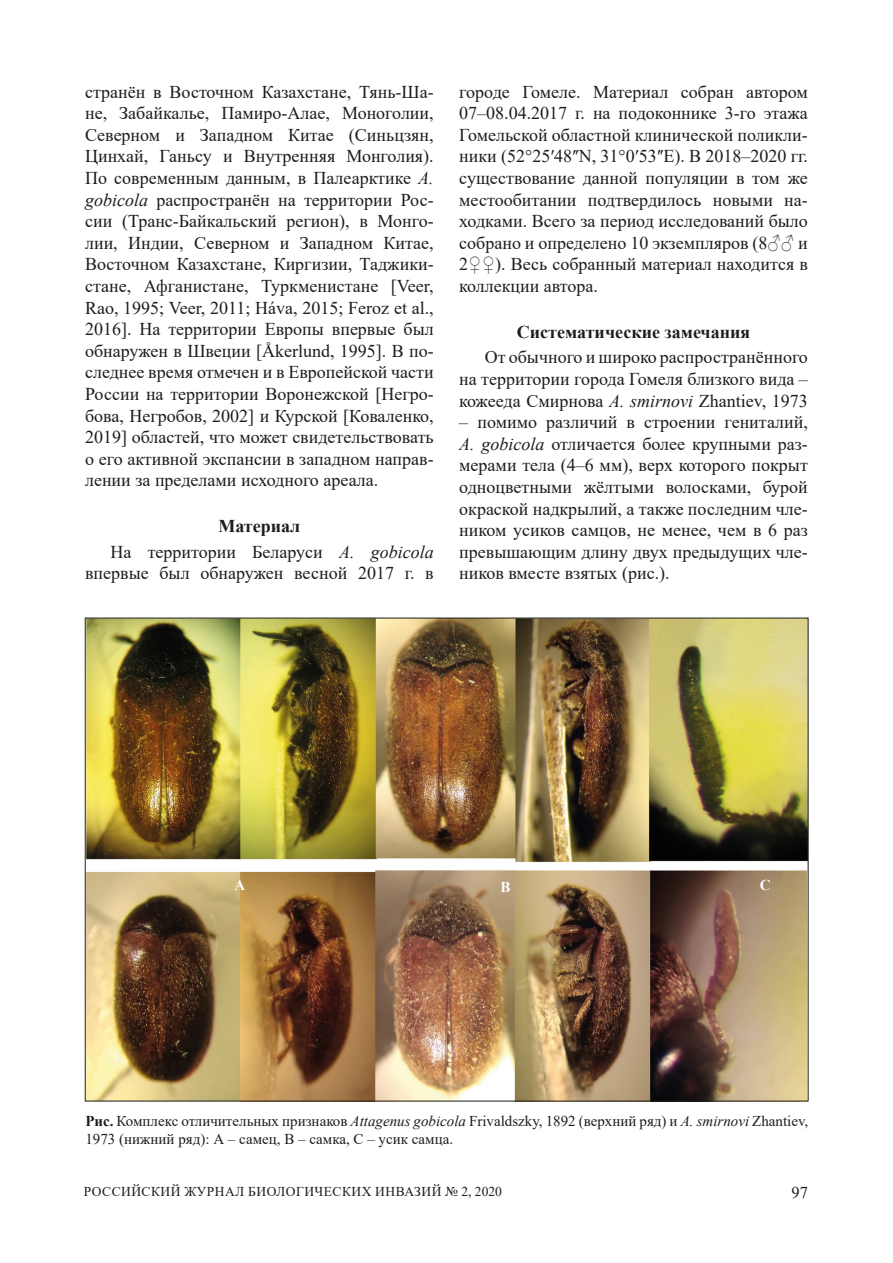
<style>
.page{position:relative;width:893px;height:1263px;background:#fff}
.page>*{position:absolute;margin:0;border:0;box-sizing:border-box;transform-origin:0 0}
.t1{font:18px/21.6px "Times New Roman";color:#1d1d1b;text-align:justify}
.Подзаголовок_2{font:700 18px "Times New Roman";color:#1d1d1b}
.t2{font:16.5px "Times New Roman";color:#1d1d1b}
.Подпись{font:15px/18px "Times New Roman";color:#1d1d1b}
.Подпись-2{font:700 15px "Times New Roman";color:#fff}
.t3{font:13.5px "Times New Roman";letter-spacing:.035em;color:#1d1d1b}
.s1{font-style:italic}
.s2{font-weight:700}
</style>
<div class="page">
<img style="left:87px;top:620px;width:719px;height:479px">
<p class="t1" style="left:85px;top:80px;width:350px">странён в Восточном Казахстане, Тянь-Ша&shy;не, Забайкалье, Памиро-Алае, Моноголии, Северном и Западном Китае (Синьцзян, Цинхай, Ганьсу и Внутренняя Монголия).<br>По современным данным, в Палеарктике <span class="s1">A. gobicola</span> распространён на территории Рос&shy;сии (Транс-Байкальский регион), в Монго&shy;лии, Индии, Северном и Западном Китае, Восточном Казахстане, Киргизии, Таджики&shy;стане, Афганистане, Туркменистане [Veer, Rao, 1995; Veer, 2011; Háva, 2015; Feroz et al., 2016]. На территории Европы впервые был обнаружен в Швеции [Åkerlund, 1995]. В по&shy;следнее время отмечен и в Европейской части России на территории Воронежской [Негро&shy;бова, Негробов, 2002] и Курской [Коваленко, 2019] областей, что может свидетельствовать о его активной экспансии в западном направ&shy;лении за пределами исходного ареала.</p>
<p class="Подзаголовок_2" style="left:218px;top:513px;width:83px">Материал</p>
<p class="t1" style="left:85px;top:540px;width:350px;text-align:right">На территории Беларуси <span class="s1">A. gobicola </span>впервые был обнаружен весной 2017 г. в</p>
<p class="t1" style="left:459px;top:80px;width:350px">городе Гомеле. Материал собран автором 07–08.04.2017 г. на подоконнике 3-го этажа Гомельской областной клинической поликли&shy;ники (52°25ʹ48ʺN, 31°0ʹ53ʺE). В 2018–2020 гг. существование данной популяции в том же местообитании подтвердилось новыми на&shy;ходками. Всего за период исследований было собрано и определено 10 экземпляров (8♂♂ и 2♀♀). Весь собранный материал находится в коллекции автора.</p>
<p class="Подзаголовок_2" style="left:517px;top:319px;width:235px">Систематические замечания</p>
<p class="t1" style="left:459px;top:346px;width:350px;text-indent:26px">От обычного и широко распространённого на территории города Гомеля близкого вида – кожееда Смирнова <span class="s1">A. smirnovi</span> Zhantiev, 1973</p>
<p class="t1" style="left:459px;top:411px;width:350px">– помимо различий в строении гениталий, <span class="s1">A. gobicola</span> отличается более крупными раз&shy;мерами тела (4–6 мм), верх которого покрыт одноцветными жёлтыми волосками, бурой окраской надкрылий, а также последним чле&shy;ником усиков самцов, не менее, чем в 6 раз превышающим длину двух предыдущих чле&shy;ников вместе взятых (рис.).</p>
<p class="Подпись-2" style="left:235px;top:874px;width:12px">A</p>
<p class="Подпись-2" style="left:500px;top:876px;width:12px">В</p>
<p class="Подпись-2" style="left:760px;top:874px;width:12px">С</p>
<p class="Подпись" style="left:85px;top:1111px;width:724px"><span class="s2">Рис.</span> Комплекс отличительных признаков <span class="s1">Attagenus gobicola</span> Frivaldszky, 1892 (верхний ряд) и <span class="s1">A. smirnovi</span> Zhantiev,<br>1973 (нижний ряд): А – самец, B – самка, С – усик самца.</p>
<p class="t3" style="left:84px;top:1182px;width:420px">РОССИЙСКИЙ ЖУРНАЛ БИОЛОГИЧЕСКИХ ИНВАЗИЙ № 2, 2020</p>
<p class="t2" style="left:791px;top:1181px;width:18px">97</p>
</div>
